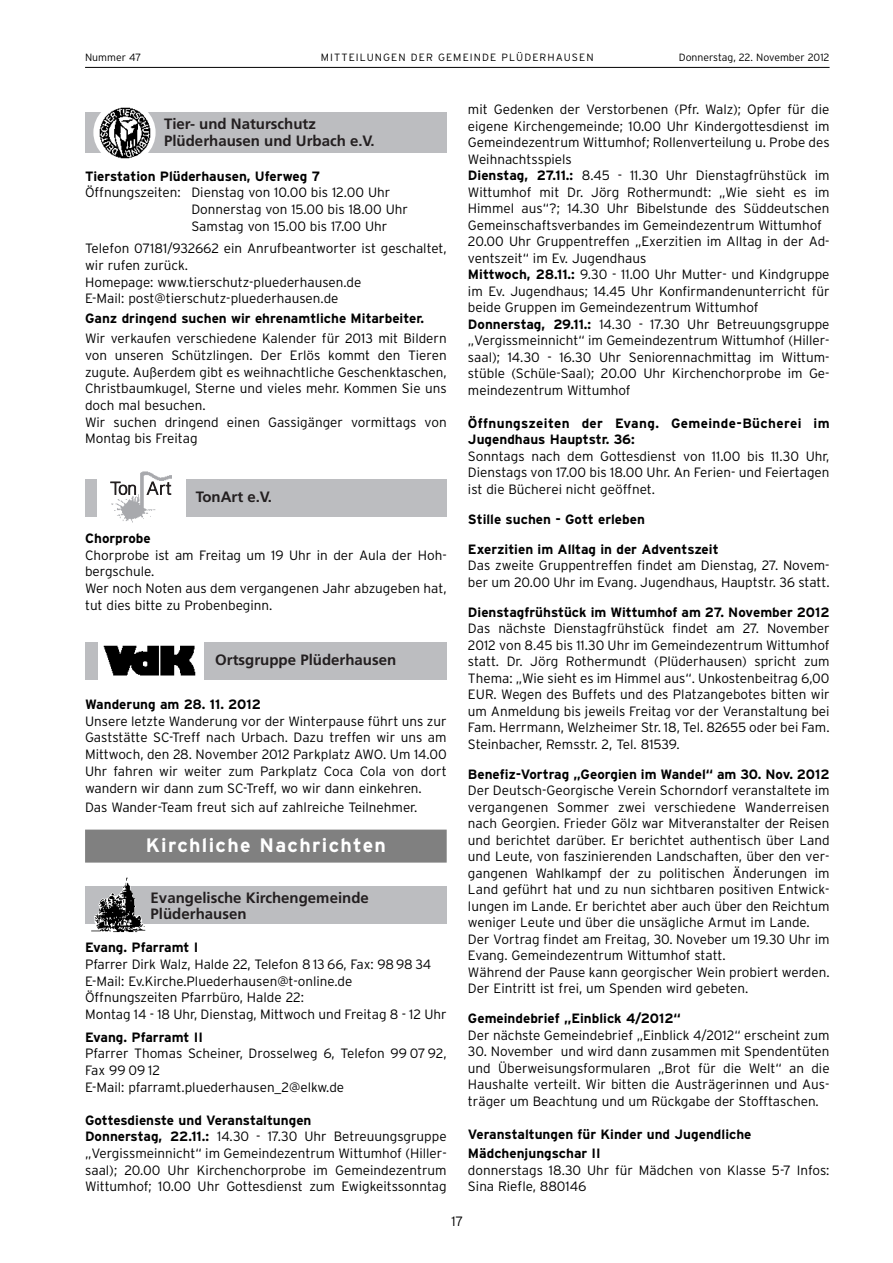
<style>
.page{position:relative;width:893px;height:1263px;background:#fff}
.page>*{position:absolute;margin:0;border:0;box-sizing:border-box;transform-origin:0 0}
.t1{font:700 19.5px "Interstate";letter-spacing:.07em;color:#fff}
.t2{font:700 15px/16.5px "Frutiger";color:#231f20}
.t3{font:300 13.5px/16.5px "Interstate";color:#000}
.t4{font:700 13.5px/19.5px "Interstate";color:#000}
.t5{font:700 13.5px/16.5px "Interstate";letter-spacing:.025em;color:#000}
.t6{font:300 10.5px "Interstate";letter-spacing:.105em;color:#000}
.t7{font:300 10.5px "Interstate";color:#000}
.s1{font-weight:700}
</style>
<div class="page">
<hr style="left:85px;top:67px;width:744px;height:1px;background:#000">
<div style="left:85px;top:830px;width:361px;height:33px;background:#808080"></div>
<div style="left:85px;top:887px;width:361px;height:37px;background:#bcbdc0"></div>
<img style="left:89px;top:878px;width:57px;height:55px">
<div style="left:85px;top:642px;width:361px;height:37px;background:#bcbdc0"></div>
<div style="left:98px;top:640px;width:105px;height:44px;background:#fff"></div>
<img style="left:103px;top:646px;width:92px;height:30px">
<div style="left:85px;top:479px;width:361px;height:38px;background:#bcbdc0"></div>
<div style="left:98px;top:473px;width:88px;height:52px;background:#fff"></div>
<img style="left:110px;top:471px;width:61px;height:52px">
<svg style="left:110px;top:482px;width:26px;height:13px"></svg>
<svg style="left:147px;top:482px;width:24px;height:13px"></svg>
<div style="left:85px;top:112px;width:361px;height:40px;background:#bcbdc0"></div>
<svg style="left:93px;top:115px;width:63px;height:44px"></svg>
<img style="left:99px;top:107px;width:52px;height:51px">
<p class="t7" style="left:85px;top:53px;width:58px">Nummer 47</p>
<p class="t6" style="left:321px;top:53px;width:274px">MITTEILUNGEN DER GEMEINDE PLÜDERHAUSEN</p>
<p class="t7" style="left:678px;top:53px;width:152px">Donnerstag, 22. November 2012</p>
<p class="t2" style="left:164px;top:117px;width:212px">Tier- und Naturschutz<br>Plüderhausen und Urbach e.V.</p>
<p class="t4" style="left:85px;top:167px;width:237px">Tierstation Plüderhausen, Uferweg 7</p>
<p class="t3" style="left:191px;top:185px;width:218px;text-indent:-106px">Öffnungszeiten: Dienstag von 10.00 bis 12.00 Uhr<br>Donnerstag von 15.00 bis 18.00 Uhr<br>Samstag von 15.00 bis 17.00 Uhr</p>
<p class="t3" style="left:85px;top:242px;width:363px">Telefon 07181/932662 ein Anrufbeantworter ist geschaltet, wir rufen zurück.<br>Homepage: www.tierschutz-pluederhausen.de<br>E-Mail: post@tierschutz-pluederhausen.de</p>
<p class="t4" style="left:85px;top:310px;width:340px">Ganz dringend suchen wir ehrenamtliche Mitarbeiter.</p>
<p class="t3" style="left:85px;top:331px;width:363px">Wir verkaufen verschiedene Kalender für 2013 mit Bildern von unseren Schützlingen. Der Erlös kommt den Tieren zugute. Außerdem gibt es weihnachtliche Geschenktaschen, Christbaumkugel, Sterne und vieles mehr. Kommen Sie uns doch mal besuchen.<br>Wir suchen dringend einen Gassigänger vormittags von Montag bis Freitag</p>
<p class="t2" style="left:196px;top:490px;width:78px">TonArt e.V.</p>
<p class="t4" style="left:85px;top:529px;width:67px">Chorprobe</p>
<p class="t3" style="left:85px;top:548px;width:363px">Chorprobe ist am Freitag um 19 Uhr in der Aula der Hoh&shy;bergschule.<br>Wer noch Noten aus dem vergangenen Jahr abzugeben hat, tut dies bitte zu Probenbeginn.</p>
<p class="t2" style="left:215px;top:653px;width:182px">Ortsgruppe Plüderhausen</p>
<p class="t4" style="left:85px;top:696px;width:177px">Wanderung am 28. 11. 2012</p>
<p class="t3" style="left:85px;top:714px;width:363px;text-align:justify">Unsere letzte Wanderung vor der Winterpause führt uns zur Gaststätte SC-Treff nach Urbach. Dazu treffen wir uns am Mittwoch, den 28. November 2012 Parkplatz AWO. Um 14.00<br>Uhr fahren wir weiter zum Parkplatz Coca Cola von dort wandern wir dann zum SC-Treff, wo wir dann einkehren.</p>
<p class="t3" style="left:85px;top:800px;width:334px">Das Wander-Team freut sich auf zahlreiche Teilnehmer.</p>
<h1 class="t1" style="left:146px;top:837px;width:242px">Kirchliche Nachrichten</h1>
<p class="t2" style="left:151px;top:890px;width:220px">Evangelische Kirchengemeinde<br>Plüderhausen</p>
<p class="t4" style="left:85px;top:939px;width:115px">Evang. Pfarramt I</p>
<p class="t3" style="left:85px;top:957px;width:363px">Pfarrer Dirk Walz, Halde 22, Telefon 8 13 66, Fax: 98 98 34<br>E-Mail: Ev.Kirche.Pluederhausen@t-online.de Öffnungszeiten Pfarrbüro, Halde 22:<br>Montag 14 - 18 Uhr, Dienstag, Mittwoch und Freitag 8 - 12 Uhr</p>
<p class="t4" style="left:85px;top:1028px;width:119px">Evang. Pfarramt II</p>
<p class="t3" style="left:85px;top:1046px;width:363px">Pfarrer Thomas Scheiner, Drosselweg 6, Telefon 99 07 92,<br>Fax 99 09 12<br>E-Mail: pfarramt.pluederhausen_2@elkw.de</p>
<p class="t3" style="left:85px;top:1113px;width:363px"><span class="s1">Gottesdienste und Veranstaltungen<br>Donnerstag, 22.11.:</span> 14.30 - 17.30 Uhr Betreuungsgruppe „Vergissmeinnicht“ im Gemeindezentrum Wittumhof (Hiller&shy;saal); 20.00 Uhr Kirchenchorprobe im Gemeindezentrum Wittumhof; 10.00 Uhr Gottesdienst zum Ewigkeitssonntag</p>
<p class="t3" style="left:468px;top:103px;width:363px">mit Gedenken der Verstorbenen (Pfr. Walz); Opfer für die eigene Kirchengemeinde; 10.00 Uhr Kindergottesdienst im Gemeindezentrum Wittumhof; Rollenverteilung u. Probe des Weihnachtsspiels<br><span class="s1">Dienstag, 27.11.:</span> 8.45 - 11.30 Uhr Dienstagfrühstück im Wittumhof mit Dr. Jörg Rothermundt: „Wie sieht es im Himmel aus“?; 14.30 Uhr Bibelstunde des Süddeutschen Gemeinschaftsverbandes im Gemeindezentrum Wittumhof 20.00 Uhr Gruppentreffen „Exerzitien im Alltag in der Ad&shy;ventszeit“ im Ev. Jugendhaus<br><span class="s1">Mittwoch, 28.11.:</span> 9.30 - 11.00 Uhr Mutter- und Kindgruppe im Ev. Jugendhaus; 14.45 Uhr Konfirmandenunterricht für beide Gruppen im Gemeindezentrum Wittumhof <span class="s1">Donnerstag, 29.11.:</span> 14.30 - 17.30 Uhr Betreuungsgruppe „Vergissmeinnicht“ im Gemeindezentrum Wittumhof (Hiller&shy;saal); 14.30 - 16.30 Uhr Seniorennachmittag im Wittum&shy;stüble (Schüle-Saal); 20.00 Uhr Kirchenchorprobe im Ge&shy;meindezentrum Wittumhof</p>
<p class="t5" style="left:468px;top:416px;width:363px">Öffnungszeiten der Evang. Gemeinde-Bücherei im<br>Jugendhaus Hauptstr. 36:</p>
<p class="t3" style="left:468px;top:449px;width:363px;text-align:justify">Sonntags nach dem Gottesdienst von 11.00 bis 11.30 Uhr, Dienstags von 17.00 bis 18.00 Uhr. An Ferien- und Feiertagen ist die Bücherei nicht geöffnet.</p>
<p class="t4" style="left:468px;top:510px;width:178px">Stille suchen - Gott erleben</p>
<p class="t4" style="left:468px;top:540px;width:252px">Exerzitien im Alltag in der Adventszeit</p>
<p class="t3" style="left:468px;top:559px;width:363px">Das zweite Gruppentreffen findet am Dienstag, 27. Novem&shy;ber um 20.00 Uhr im Evang. Jugendhaus, Hauptstr. 36 statt.</p>
<p class="t4" style="left:468px;top:604px;width:363px">Dienstagfrühstück im Wittumhof am 27. November 2012</p>
<p class="t3" style="left:468px;top:622px;width:363px;text-align:justify">Das nächste Dienstagfrühstück findet am 27. November 2012 von 8.45 bis 11.30 Uhr im Gemeindezentrum Wittumhof statt. Dr. Jörg Rothermundt (Plüderhausen) spricht zum Thema: „Wie sieht es im Himmel aus“. Unkostenbeitrag 6,00<br>EUR. Wegen des Buffets und des Platzangebotes bitten wir um Anmeldung bis jeweils Freitag vor der Veranstaltung bei Fam. Herrmann, Welzheimer Str. 18, Tel. 82655 oder bei Fam.<br>Steinbacher, Remsstr. 2, Tel. 81539.</p>
<p class="t4" style="left:468px;top:766px;width:363px">Benefiz-Vortrag „Georgien im Wandel“ am 30. Nov. 2012</p>
<p class="t3" style="left:468px;top:784px;width:363px">Der Deutsch-Georgische Verein Schorndorf veranstaltete im vergangenen Sommer zwei verschiedene Wanderreisen nach Georgien. Frieder Gölz war Mitveranstalter der Reisen und berichtet darüber. Er berichtet authentisch über Land und Leute, von faszinierenden Landschaften, über den ver&shy;gangenen Wahlkampf der zu politischen Änderungen im Land geführt hat und zu nun sichtbaren positiven Entwick&shy;lungen im Lande. Er berichtet aber auch über den Reichtum weniger Leute und über die unsägliche Armut im Lande.<br>Der Vortrag findet am Freitag, 30. Noveber um 19.30 Uhr im Evang. Gemeindezentrum Wittumhof statt.<br>Während der Pause kann georgischer Wein probiert werden.<br>Der Eintritt ist frei, um Spenden wird gebeten.</p>
<p class="t4" style="left:468px;top:1010px;width:214px">Gemeindebrief „Einblick 4/2012“</p>
<p class="t3" style="left:468px;top:1028px;width:363px">Der nächste Gemeindebrief „Einblick 4/2012“ erscheint zum</p>
<p class="t3" style="left:468px;top:1045px;width:363px;text-align:justify">30. November und wird dann zusammen mit Spendentüten und Überweisungsformularen „Brot für die Welt“ an die Haushalte verteilt. Wir bitten die Austrägerinnen und Aus&shy;träger um Beachtung und um Rückgabe der Stofftaschen.</p>
<p class="t4" style="left:468px;top:1126px;width:285px">Veranstaltungen für Kinder und Jugendliche<br>Mädchenjungschar II</p>
<p class="t3" style="left:468px;top:1163px;width:363px">donnerstags 18.30 Uhr für Mädchen von Klasse 5-7 Infos:<br>Sina Riefle, 880146</p>
<p class="t3" style="left:451px;top:1214px;width:13px">17</p>
</div>
